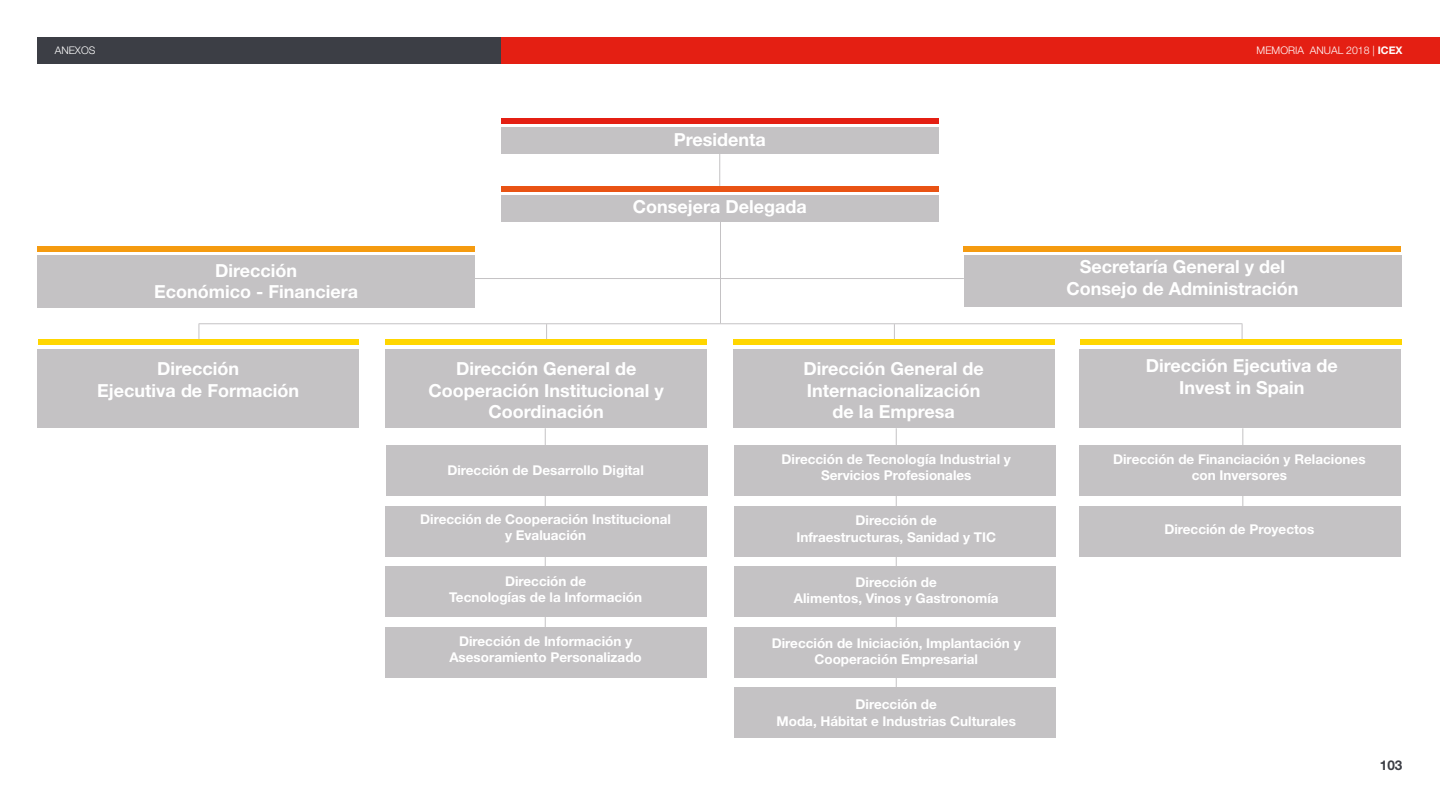
<style>
.page{position:relative;width:1440px;height:810px;background:#fff}
.page>*{position:absolute;margin:0;border:0;box-sizing:border-box;transform-origin:0 0}
.t1{font:700 18px/21.6px "Helvetica Neue LT Pro";color:#fff;text-align:center}
.t2{font:700 13.5px/16.2px "Helvetica Neue LT Pro";color:#fff;text-align:center}
.t3{font:700 13.5px "Helvetica Neue LT Pro";color:#3c3e45}
.t4{font:300 10.5px "Helvetica Neue LT Pro";color:#fff}
.s1{font-weight:700}
</style>
<div class="page">
<div style="left:385px;top:506px;width:321px;height:50px;background:#c4c2c4"></div>
<div style="left:385px;top:567px;width:321px;height:50px;background:#c4c2c4"></div>
<div style="left:385px;top:627px;width:321px;height:50px;background:#c4c2c4"></div>
<div style="left:385px;top:350px;width:322px;height:78px;background:#c4c2c4"></div>
<div style="left:386px;top:445px;width:322px;height:51px;background:#c4c2c4"></div>
<div style="left:1080px;top:506px;width:321px;height:50px;background:#c4c2c4"></div>
<div style="left:1080px;top:445px;width:321px;height:51px;background:#c4c2c4"></div>
<div style="left:734px;top:445px;width:321px;height:51px;background:#c4c2c4"></div>
<div style="left:734px;top:506px;width:321px;height:50px;background:#c4c2c4"></div>
<div style="left:734px;top:567px;width:321px;height:50px;background:#c4c2c4"></div>
<div style="left:734px;top:627px;width:321px;height:50px;background:#c4c2c4"></div>
<div style="left:734px;top:688px;width:321px;height:50px;background:#c4c2c4"></div>
<div style="left:501px;top:128px;width:438px;height:26px;background:#c4c2c4"></div>
<div style="left:501px;top:195px;width:438px;height:26px;background:#c4c2c4"></div>
<div style="left:501px;top:186px;width:437px;height:6px;background:#e95314"></div>
<div style="left:964px;top:246px;width:437px;height:6px;background:#f59b10"></div>
<div style="left:38px;top:246px;width:437px;height:6px;background:#f59b10"></div>
<div style="left:38px;top:339px;width:321px;height:6px;background:#ffd600"></div>
<div style="left:385px;top:339px;width:322px;height:6px;background:#ffd600"></div>
<div style="left:733px;top:339px;width:322px;height:6px;background:#ffd600"></div>
<div style="left:1080px;top:339px;width:322px;height:6px;background:#ffd600"></div>
<div style="left:501px;top:118px;width:437px;height:6px;background:#e41f13"></div>
<div style="left:38px;top:256px;width:437px;height:52px;background:#c4c2c4"></div>
<div style="left:38px;top:350px;width:321px;height:78px;background:#c4c2c4"></div>
<div style="left:733px;top:350px;width:321px;height:78px;background:#c4c2c4"></div>
<div style="left:1080px;top:350px;width:321px;height:78px;background:#c4c2c4"></div>
<div style="left:964px;top:255px;width:437px;height:52px;background:#c4c2c4"></div>
<hr style="left:719px;top:154px;width:1px;height:32px;background:#c4c2c4">
<svg style="left:199px;top:324px;width:1px;height:15px"></svg>
<svg style="left:546px;top:324px;width:1px;height:15px"></svg>
<svg style="left:545px;top:428px;width:1px;height:17px"></svg>
<svg style="left:896px;top:428px;width:1px;height:17px"></svg>
<svg style="left:1242px;top:428px;width:1px;height:17px"></svg>
<svg style="left:894px;top:324px;width:1px;height:15px"></svg>
<svg style="left:1242px;top:324px;width:1px;height:15px"></svg>
<hr style="left:720px;top:216px;width:1px;height:107px;background:#c4c2c4">
<hr style="left:475px;top:278px;width:489px;height:1px;background:#c4c2c4">
<hr style="left:199px;top:323px;width:1043px;height:1px;background:#c4c2c4">
<div style="left:501px;top:38px;width:939px;height:26px;background:#e41f13"></div>
<div style="left:38px;top:38px;width:463px;height:26px;background:#3c3e45"></div>
<p class="t4" style="left:55px;top:44px;width:42px">ANEXOS</p>
<p class="t4" style="left:1257px;top:44px;width:147px">MEMORIA ANUAL 2018 | <span class="s1">ICEX</span></p>
<h1 class="t1" style="left:674px;top:128px;width:93px">Presidenta</h1>
<h1 class="t1" style="left:154px;top:259px;width:205px">Dirección<br>Económico - Financiera</h1>
<h1 class="t1" style="left:633px;top:195px;width:175px">Consejera Delegada</h1>
<h1 class="t1" style="left:1066px;top:255px;width:233px">Secretaría General y del<br>Consejo de Administración</h1>
<h1 class="t1" style="left:97px;top:358px;width:203px">Dirección<br>Ejecutiva de Formación</h1>
<h1 class="t1" style="left:804px;top:358px;width:182px">Dirección General de<br>Internacionalización de la Empresa</h1>
<h1 class="t1" style="left:1146px;top:355px;width:193px">Dirección Ejecutiva de<br>Invest in Spain</h1>
<h1 class="t1" style="left:429px;top:358px;width:237px">Dirección General de<br>Cooperación Institucional y<br>Coordinación</h1>
<p class="t2" style="left:447px;top:462px;width:198px">Dirección de Desarrollo Digital</p>
<p class="t2" style="left:420px;top:510px;width:252px">Dirección de Cooperación Institucional y Evaluación</p>
<p class="t2" style="left:449px;top:572px;width:194px">Dirección de<br>Tecnologías de la Información</p>
<p class="t2" style="left:449px;top:632px;width:194px">Dirección de Información y<br>Asesoramiento Personalizado</p>
<p class="t2" style="left:782px;top:451px;width:231px">Dirección de Tecnología Industrial y<br>Servicios Profesionales</p>
<p class="t2" style="left:1113px;top:451px;width:254px">Dirección de Financiación y Relaciones con Inversores</p>
<p class="t2" style="left:796px;top:512px;width:201px">Dirección de<br>Infraestructuras, Sanidad y TIC</p>
<p class="t2" style="left:794px;top:574px;width:206px">Dirección de<br>Alimentos, Vinos y Gastronomía</p>
<p class="t2" style="left:772px;top:635px;width:250px">Dirección de Iniciación, Implantación y<br>Cooperación Empresarial</p>
<p class="t2" style="left:777px;top:696px;width:241px">Dirección de<br>Moda, Hábitat e Industrias Culturales</p>
<p class="t2" style="left:1164px;top:521px;width:151px">Dirección de Proyectos</p>
<p class="t3" style="left:1380px;top:757px;width:24px">103</p>
</div>
